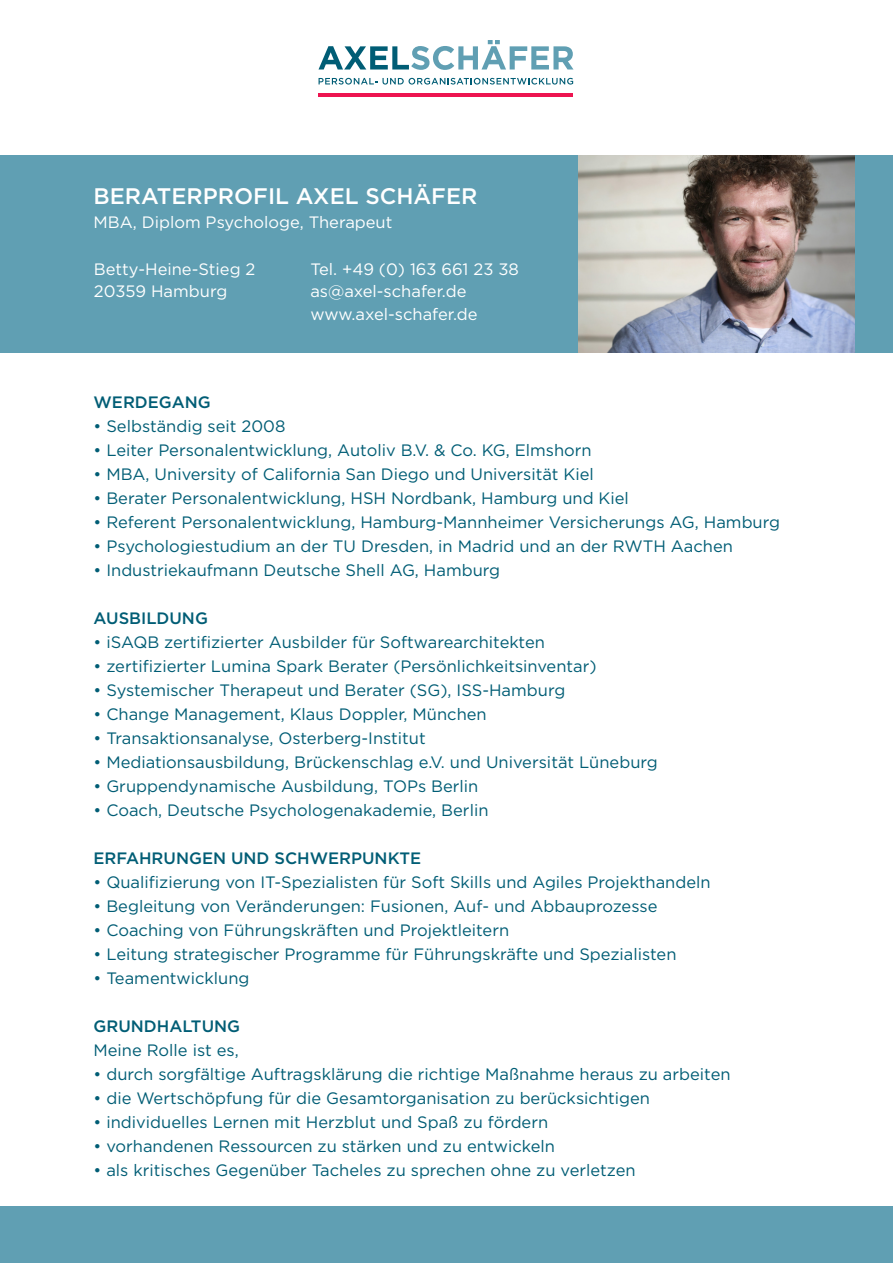
<style>
.page{position:relative;width:893px;height:1263px;background:#fff}
.page>*{position:absolute;margin:0;border:0;box-sizing:border-box;transform-origin:0 0}
.t1{font:500 22.5px "Gotham";color:#fff}
.t2{font:16.5px "Gotham";color:#005d75}
.t3{font:16.5px "Gotham";color:#fff}
.t4{font:500 16.5px "Gotham";color:#005d75}
</style>
<div class="page">
<div style="left:0;top:155px;width:893px;height:198px;background:#609fb3"></div>
<svg style="left:318px;top:40px;width:255px;height:30px"></svg>
<svg style="left:319px;top:78px;width:254px;height:7px"></svg>
<hr style="left:318px;top:93px;width:255px;height:4px;background:#ed1450">
<div style="left:0;top:1206px;width:893px;height:57px;background:#609fb3"></div>
<img style="left:579px;top:155px;width:276px;height:198px">
<p class="t1" style="left:94px;top:181px;width:385px">BERATERPROFIL AXEL SCHÄFER</p>
<p class="t3" style="left:94px;top:211px;width:300px">MBA, Diplom Psychologe, Therapeut</p>
<p class="t3" style="left:94px;top:258px;width:163px">Betty-Heine-Stieg 2</p>
<p class="t3" style="left:94px;top:281px;width:135px">20359 Hamburg</p>
<p class="t3" style="left:310px;top:258px;width:210px">Tel. +49 (0) 163 661 23 38</p>
<p class="t3" style="left:310px;top:281px;width:158px">as@axel-schafer.de</p>
<p class="t3" style="left:310px;top:303px;width:169px">www.axel-schafer.de</p>
<p class="t4" style="left:94px;top:391px;width:119px">WERDEGANG</p>
<p class="t2" style="left:94px;top:415px;width:193px">• Selbständig seit 2008</p>
<p class="t2" style="left:94px;top:439px;width:500px">• Leiter Personalentwicklung, Autoliv B.V. &amp; Co. KG, Elmshorn</p>
<p class="t2" style="left:94px;top:463px;width:502px">• MBA, University of California San Diego und Universität Kiel</p>
<p class="t2" style="left:94px;top:487px;width:537px">• Berater Personalentwicklung, HSH Nordbank, Hamburg und Kiel</p>
<p class="t2" style="left:94px;top:511px;width:688px">• Referent Personalentwicklung, Hamburg-Mannheimer Versicherungs AG, Hamburg</p>
<p class="t2" style="left:94px;top:535px;width:641px">• Psychologiestudium an der TU Dresden, in Madrid und an der RWTH Aachen</p>
<p class="t2" style="left:94px;top:559px;width:408px">• Industriekaufmann Deutsche Shell AG, Hamburg</p>
<p class="t4" style="left:94px;top:607px;width:116px">AUSBILDUNG</p>
<p class="t2" style="left:94px;top:631px;width:453px">• iSAQB zertifizierter Ausbilder für Softwarearchitekten</p>
<p class="t2" style="left:94px;top:655px;width:504px">• zertifizierter Lumina Spark Berater (Persönlichkeitsinventar)</p>
<p class="t2" style="left:94px;top:679px;width:473px">• Systemischer Therapeut und Berater (SG), ISS-Hamburg</p>
<p class="t2" style="left:94px;top:703px;width:395px">• Change Management, Klaus Doppler, München</p>
<p class="t2" style="left:94px;top:727px;width:334px">• Transaktionsanalyse, Osterberg-Institut</p>
<p class="t2" style="left:94px;top:751px;width:566px">• Mediationsausbildung, Brückenschlag e.V. und Universität Lüneburg</p>
<p class="t2" style="left:94px;top:775px;width:386px">• Gruppendynamische Ausbildung, TOPs Berlin</p>
<p class="t2" style="left:94px;top:799px;width:396px">• Coach, Deutsche Psychologenakademie, Berlin</p>
<p class="t4" style="left:94px;top:847px;width:329px">ERFAHRUNGEN UND SCHWERPUNKTE</p>
<p class="t2" style="left:94px;top:871px;width:619px">• Qualifizierung von IT-Spezialisten für Soft Skills und Agiles Projekthandeln</p>
<p class="t2" style="left:94px;top:895px;width:565px">• Begleitung von Veränderungen: Fusionen, Auf- und Abbauprozesse</p>
<p class="t2" style="left:94px;top:919px;width:417px">• Coaching von Führungskräften und Projektleitern</p>
<p class="t2" style="left:94px;top:943px;width:584px">• Leitung strategischer Programme für Führungskräfte und Spezialisten</p>
<p class="t2" style="left:94px;top:967px;width:158px">• Teamentwicklung</p>
<p class="t4" style="left:94px;top:1015px;width:148px">GRUNDHALTUNG</p>
<p class="t2" style="left:94px;top:1039px;width:147px">Meine Rolle ist es,</p>
<p class="t2" style="left:94px;top:1063px;width:639px">• durch sorgfältige Auftragsklärung die richtige Maßnahme heraus zu arbeiten</p>
<p class="t2" style="left:94px;top:1087px;width:558px">• die Wertschöpfung für die Gesamtorganisation zu berücksichtigen</p>
<p class="t2" style="left:94px;top:1111px;width:456px">• individuelles Lernen mit Herzblut und Spaß zu fördern</p>
<p class="t2" style="left:94px;top:1135px;width:463px">• vorhandenen Ressourcen zu stärken und zu entwickeln</p>
<p class="t2" style="left:94px;top:1159px;width:544px">• als kritisches Gegenüber Tacheles zu sprechen ohne zu verletzen</p>
</div>
